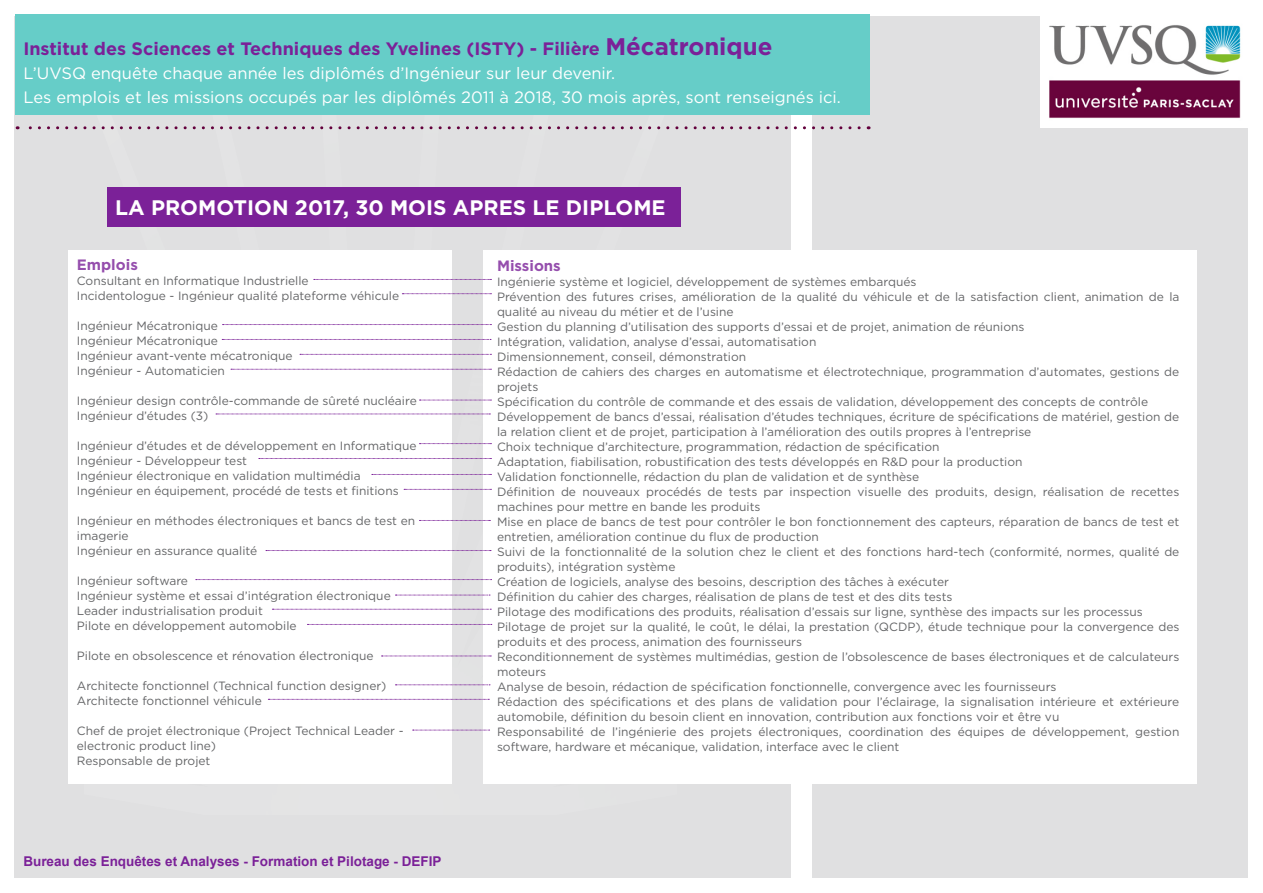
<style>
.page{position:relative;width:1263px;height:893px;background:#fff}
.page>*{position:absolute;margin:0;border:0;box-sizing:border-box;transform-origin:0 0}
.t1{font:700 21px "Gotham";color:#fff}
.t2{font:700 18px "Gotham";color:#7b2198}
.t3{font:16.5px "Gotham";color:#fff}
.t4{font:700 15px "Gotham";color:#954ead}
.t5{font:700 13.5px "Arial";color:#7b2198}
.t6{font:12px/15px "Gotham";color:#646567}
.s1{font-size:24px}
</style>
<div class="page">
<div style="left:15px;top:16px;width:776px;height:861px;background:#e0e0e1"></div>
<div style="left:812px;top:16px;width:436px;height:861px;background:#e0e0e1"></div>
<img style="left:1041px;top:16px;width:207px;height:112px">
<img style="left:204px;top:129px;width:34px;height:98px">
<img style="left:522px;top:129px;width:35px;height:98px">
<img style="left:487px;top:158px;width:36px;height:626px">
<img style="left:135px;top:226px;width:33px;height:1px">
<img style="left:593px;top:226px;width:33px;height:1px">
<img style="left:451px;top:353px;width:37px;height:431px">
<div style="left:483px;top:250px;width:713px;height:533px;background:#fff"></div>
<div style="left:68px;top:250px;width:384px;height:533px;background:#fff"></div>
<svg style="left:314px;top:279px;width:177px;height:1px"></svg>
<svg style="left:402px;top:293px;width:89px;height:1px"></svg>
<svg style="left:300px;top:354px;width:191px;height:1px"></svg>
<svg style="left:231px;top:369px;width:260px;height:1px"></svg>
<svg style="left:419px;top:443px;width:72px;height:1px"></svg>
<svg style="left:372px;top:474px;width:119px;height:1px"></svg>
<svg style="left:223px;top:324px;width:268px;height:1px"></svg>
<svg style="left:419px;top:400px;width:72px;height:1px"></svg>
<svg style="left:259px;top:458px;width:232px;height:1px"></svg>
<svg style="left:404px;top:489px;width:87px;height:1px"></svg>
<svg style="left:216px;top:414px;width:274px;height:1px"></svg>
<svg style="left:266px;top:550px;width:225px;height:1px"></svg>
<svg style="left:196px;top:579px;width:296px;height:1px"></svg>
<svg style="left:272px;top:609px;width:219px;height:1px"></svg>
<svg style="left:381px;top:656px;width:110px;height:1px"></svg>
<svg style="left:307px;top:624px;width:185px;height:1px"></svg>
<svg style="left:395px;top:685px;width:95px;height:1px"></svg>
<svg style="left:268px;top:699px;width:221px;height:1px"></svg>
<svg style="left:222px;top:339px;width:269px;height:1px"></svg>
<svg style="left:419px;top:520px;width:71px;height:1px"></svg>
<svg style="left:395px;top:595px;width:95px;height:1px"></svg>
<svg style="left:413px;top:730px;width:77px;height:1px"></svg>
<div style="left:107px;top:187px;width:573px;height:39px;background:#7b2198"></div>
<div style="left:15px;top:15px;width:855px;height:100px;background:#66cdc8"></div>
<svg style="left:17px;top:126px;width:842px;height:3px"></svg>
<p class="t2" style="left:23px;top:37px;width:750px">Institut des Sciences et Techniques des Yvelines (ISTY) - Filière <span class="s1">Mécatronique</span></p>
<p class="t3" style="left:23px;top:63px;width:593px">L’UVSQ enquête chaque année les diplômés d’Ingénieur sur leur devenir.</p>
<p class="t3" style="left:23px;top:87px;width:819px">Les emplois et les missions occupés par les diplômés 2011 à 2018, 30 mois après, sont renseignés ici.</p>
<p class="t1" style="left:115px;top:194px;width:552px">LA PROMOTION 2017, 30 MOIS APRES LE DIPLOME</p>
<p class="t4" style="left:77px;top:255px;width:62px">Emplois</p>
<p class="t6" style="left:77px;top:273px;width:233px">Consultant en Informatique Industrielle</p>
<p class="t6" style="left:77px;top:288px;width:324px">Incidentologue - Ingénieur qualité plateforme véhicule</p>
<p class="t6" style="left:77px;top:318px;width:142px">Ingénieur Mécatronique</p>
<p class="t6" style="left:77px;top:333px;width:142px">Ingénieur Mécatronique</p>
<p class="t6" style="left:77px;top:348px;width:217px">Ingénieur avant-vente mécatronique</p>
<p class="t6" style="left:77px;top:363px;width:149px">Ingénieur - Automaticien</p>
<p class="t6" style="left:77px;top:393px;width:341px">Ingénieur design contrôle-commande de sûreté nucléaire</p>
<p class="t6" style="left:77px;top:408px;width:133px">Ingénieur d’études (3)</p>
<p class="t6" style="left:77px;top:438px;width:341px">Ingénieur d’études et de développement en Informatique</p>
<p class="t6" style="left:77px;top:453px;width:172px">Ingénieur - Développeur test</p>
<p class="t6" style="left:77px;top:468px;width:285px">Ingénieur électronique en validation multimédia</p>
<p class="t6" style="left:77px;top:483px;width:323px">Ingénieur en équipement, procédé de tests et finitions</p>
<p class="t6" style="left:77px;top:513px;width:340px">Ingénieur en méthodes électroniques et bancs de test en imagerie</p>
<p class="t6" style="left:77px;top:543px;width:182px">Ingénieur en assurance qualité</p>
<p class="t6" style="left:77px;top:573px;width:113px">Ingénieur software</p>
<p class="t6" style="left:77px;top:588px;width:315px">Ingénieur système et essai d’intégration électronique</p>
<p class="t6" style="left:77px;top:603px;width:188px">Leader industrialisation produit</p>
<p class="t6" style="left:77px;top:618px;width:221px">Pilote en développement automobile</p>
<p class="t6" style="left:77px;top:648px;width:298px">Pilote en obsolescence et rénovation électronique</p>
<p class="t6" style="left:77px;top:678px;width:311px">Architecte fonctionnel (Technical function designer)</p>
<p class="t6" style="left:77px;top:693px;width:186px">Architecte fonctionnel véhicule</p>
<p class="t6" style="left:77px;top:723px;width:328px">Chef de projet électronique (Project Technical Leader - electronic product line)</p>
<p class="t6" style="left:77px;top:753px;width:135px">Responsable de projet</p>
<p class="t5" style="left:23px;top:852px;width:420px">Bureau des Enquêtes et Analyses - Formation et Pilotage - DEFIP</p>
<p class="t4" style="left:497px;top:255px;width:65px">Missions</p>
<p class="t6" style="left:497px;top:274px;width:421px">Ingénierie système et logiciel, développement de systèmes embarqués</p>
<p class="t6" style="left:497px;top:289px;width:684px">Prévention des futures crises, amélioration de la qualité du véhicule et de la satisfaction client, animation de la qualité au niveau du métier et de l’usine</p>
<p class="t6" style="left:497px;top:319px;width:529px">Gestion du planning d’utilisation des supports d’essai et de projet, animation de réunions</p>
<p class="t6" style="left:497px;top:334px;width:321px">Intégration, validation, analyse d’essai, automatisation</p>
<p class="t6" style="left:497px;top:349px;width:251px">Dimensionnement, conseil, démonstration</p>
<p class="t6" style="left:497px;top:364px;width:684px">Rédaction de cahiers des charges en automatisme et électrotechnique, programmation d’automates, gestions de projets</p>
<p class="t6" style="left:497px;top:394px;width:653px">Spécification du contrôle de commande et des essais de validation, développement des concepts de contrôle</p>
<p class="t6" style="left:497px;top:409px;width:684px">Développement de bancs d’essai, réalisation d’études techniques, écriture de spécifications de matériel, gestion de la relation client et de projet, participation à l’amélioration des outils propres à l’entreprise</p>
<p class="t6" style="left:497px;top:439px;width:444px">Choix technique d’architecture, programmation, rédaction de spécification</p>
<p class="t6" style="left:497px;top:454px;width:527px">Adaptation, fiabilisation, robustification des tests développés en R&amp;D pour la production</p>
<p class="t6" style="left:497px;top:469px;width:424px">Validation fonctionnelle, rédaction du plan de validation et de synthèse</p>
<p class="t6" style="left:497px;top:484px;width:684px">Définition de nouveaux procédés de tests par inspection visuelle des produits, design, réalisation de recettes machines pour mettre en bande les produits</p>
<p class="t6" style="left:497px;top:514px;width:684px">Mise en place de bancs de test pour contrôler le bon fonctionnement des capteurs, réparation de bancs de test et entretien, amélioration continue du flux de production</p>
<p class="t6" style="left:497px;top:544px;width:684px">Suivi de la fonctionnalité de la solution chez le client et des fonctions hard-tech (conformité, normes, qualité de produits), intégration système</p>
<p class="t6" style="left:497px;top:574px;width:453px">Création de logiciels, analyse des besoins, description des tâches à exécuter</p>
<p class="t6" style="left:497px;top:589px;width:457px">Définition du cahier des charges, réalisation de plans de test et des dits tests</p>
<p class="t6" style="left:497px;top:604px;width:647px">Pilotage des modifications des produits, réalisation d’essais sur ligne, synthèse des impacts sur les processus</p>
<p class="t6" style="left:497px;top:619px;width:684px">Pilotage de projet sur la qualité, le coût, le délai, la prestation (QCDP), étude technique pour la convergence des produits et des process, animation des fournisseurs</p>
<p class="t6" style="left:497px;top:649px;width:684px">Reconditionnement de systèmes multimédias, gestion de l’obsolescence de bases électroniques et de calculateurs moteurs</p>
<p class="t6" style="left:497px;top:679px;width:561px">Analyse de besoin, rédaction de spécification fonctionnelle, convergence avec les fournisseurs</p>
<p class="t6" style="left:497px;top:694px;width:684px">Rédaction des spécifications et des plans de validation pour l’éclairage, la signalisation intérieure et extérieure automobile, définition du besoin client en innovation, contribution aux fonctions voir et être vu</p>
<p class="t6" style="left:497px;top:724px;width:684px">Responsabilité de l’ingénierie des projets électroniques, coordination des équipes de développement, gestion software, hardware et mécanique, validation, interface avec le client</p>
</div>
